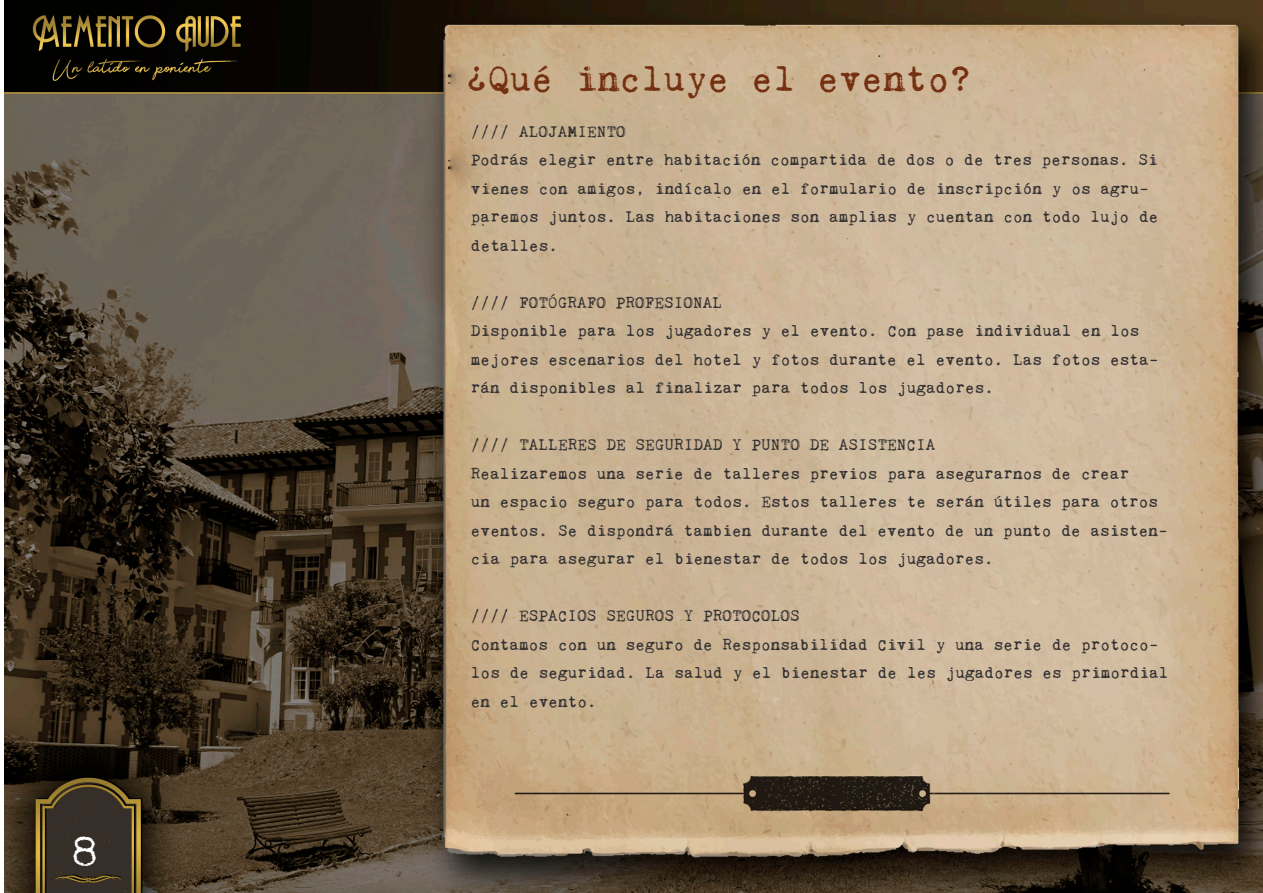
<style>
.page{position:relative;width:1263px;height:893px;background:#fff}
.page>*{position:absolute;margin:0;border:0;box-sizing:border-box;transform-origin:0 0}
.t1{font:45px "Kingthings Trypewriter 2";color:#fff}
.Titulo_Grande{font:37.5px "Kingthings Trypewriter 2";color:#743010}
.t2{font:16.5px/28.5px "Kingthings Trypewriter 2";color:#312f30}
</style>
<div class="page">
<img style="left:4px;top:0;width:1259px;height:893px">
<p class="t1" style="left:72px;top:827px;width:28px">8</p>
<p class="Titulo_Grande" style="left:466px;top:58px;width:507px">¿Qué incluye el evento?</p>
<p class="t2" style="left:471px;top:117px;width:156px">//// ALOJAMIENTO</p>
<p class="t2" style="left:471px;top:145px;width:689px">Podrás elegir entre habitación compartida de dos o de tres personas. Si vienes con amigos, indícalo en el formulario de inscripción y os agru&shy;paremos juntos. Las habitaciones son amplias y cuentan con todo lujo de detalles.</p>
<p class="t2" style="left:471px;top:288px;width:253px">//// FOTÓGRAFO PROFESIONAL</p>
<p class="t2" style="left:471px;top:316px;width:689px">Disponible para los jugadores y el evento. Con pase individual en los mejores escenarios del hotel y fotos durante el evento. Las fotos esta&shy;rán disponibles al finalizar para todos los jugadores.</p>
<p class="t2" style="left:471px;top:430px;width:466px">//// TALLERES DE SEGURIDAD Y PUNTO DE ASISTENCIA</p>
<p class="t2" style="left:471px;top:459px;width:698px">Realizaremos una serie de talleres previos para asegurarnos de crear<br>un espacio seguro para todos. Estos talleres te serán útiles para otros eventos. Se dispondrá tambien durante del evento de un punto de asisten&shy;cia para asegurar el bienestar de todos los jugadores.</p>
<p class="t2" style="left:471px;top:601px;width:330px">//// ESPACIOS SEGUROS Y PROTOCOLOS</p>
<p class="t2" style="left:471px;top:630px;width:699px">Contamos con un seguro de Responsabilidad Civil y una serie de protoco&shy;los de seguridad. La salud y el bienestar de les jugadores es primordial en el evento.</p>
</div>
